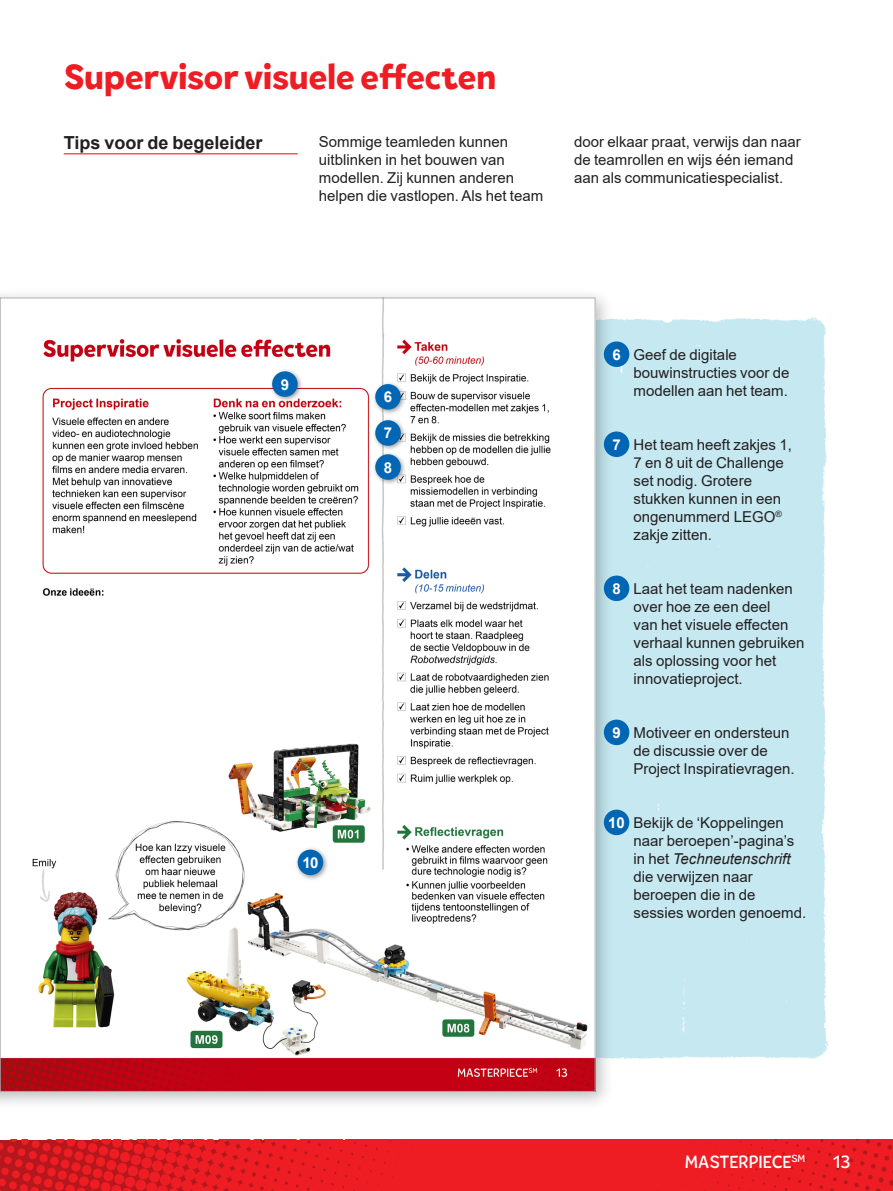
<style>
.page{position:relative;width:893px;height:1191px;background:#fff}
.page>*{position:absolute;margin:0;border:0;box-sizing:border-box;transform-origin:0 0}
.Header_24{font:800 36px "Tobi Pro";color:#ee1d23}
.Subheader_12_Rule_below{font:700 18px "Arial";color:#231f20}
.t1{font:500 18px "Tobi Pro";color:#fff}
.Basic_Body_10{font:15px/18px "Arial";color:#231f20}
.t2{font:700 15px "Arial";color:#fff}
.s1{font-style:italic}
</style>
<div class="page">
<div style="left:614px;top:317px;width:214px;height:742px;background:#c5e8f1"></div>
<img style="left:0;top:1139px;width:507px;height:52px">
<div style="left:507px;top:1139px;width:386px;height:52px;background:#ee1d23"></div>
<div style="left:0;top:288px;width:614px;height:822px;background:#231f20;opacity:.3"></div>
<img style="left:2px;top:300px;width:591px;height:789px">
<div style="left:372px;top:381px;width:35px;height:34px;background:#231f20;opacity:.45"></div>
<div style="left:375px;top:384px;width:26px;height:25px;background:#0166b3;border-radius:50%"></div>
<div style="left:372px;top:417px;width:35px;height:34px;background:#231f20;opacity:.45"></div>
<div style="left:375px;top:420px;width:26px;height:26px;background:#0166b3;border-radius:50%"></div>
<div style="left:372px;top:451px;width:35px;height:34px;background:#231f20;opacity:.45"></div>
<div style="left:375px;top:454px;width:26px;height:26px;background:#0166b3;border-radius:50%"></div>
<div style="left:269px;top:368px;width:34px;height:35px;background:#231f20;opacity:.45"></div>
<div style="left:272px;top:371px;width:26px;height:26px;background:#0166b3;border-radius:50%"></div>
<div style="left:294px;top:846px;width:35px;height:35px;background:#231f20;opacity:.45"></div>
<div style="left:298px;top:849px;width:25px;height:26px;background:#0166b3;border-radius:50%"></div>
<hr style="left:64px;top:153px;width:234px;height:1px;background:#ee1d23">
<div style="left:604px;top:341px;width:25px;height:26px;background:#0166b3;border-radius:50%"></div>
<div style="left:604px;top:431px;width:25px;height:26px;background:#0166b3;border-radius:50%"></div>
<div style="left:604px;top:575px;width:25px;height:26px;background:#0166b3;border-radius:50%"></div>
<div style="left:604px;top:719px;width:25px;height:26px;background:#0166b3;border-radius:50%"></div>
<div style="left:604px;top:809px;width:25px;height:26px;background:#0166b3;border-radius:50%"></div>
<p class="Header_24" style="left:64px;top:53px;width:434px">Supervisor visuele effecten</p>
<p class="Subheader_12_Rule_below" style="left:64px;top:130px;width:200px">Tips voor de begeleider</p>
<p class="Basic_Body_10" style="left:319px;top:132px;width:226px">Sommige teamleden kunnen uitblinken in het bouwen van modellen. Zij kunnen anderen helpen die vastlopen. Als het team</p>
<p class="Basic_Body_10" style="left:574px;top:132px;width:228px">door elkaar praat, verwijs dan naar de teamrollen en wijs één iemand aan als communicatiespecialist.</p>
<p class="t2" style="left:281px;top:374px;width:10px">9</p>
<p class="t2" style="left:384px;top:386px;width:10px">6</p>
<p class="t2" style="left:384px;top:422px;width:10px">7</p>
<p class="t2" style="left:384px;top:456px;width:10px">8</p>
<p class="t2" style="left:302px;top:852px;width:18px">10</p>
<p class="t2" style="left:612px;top:344px;width:10px">6</p>
<p class="Basic_Body_10" style="left:634px;top:345px;width:157px">Geef de digitale bouwinstructies voor de modellen aan het team.</p>
<p class="t2" style="left:612px;top:434px;width:10px">7</p>
<p class="Basic_Body_10" style="left:634px;top:435px;width:160px">Het team heeft zakjes 1,<br>7 en 8 uit de Challenge set nodig. Grotere stukken kunnen in een ongenummerd LEGO<sup>® </sup>zakje zitten.</p>
<p class="t2" style="left:612px;top:578px;width:10px">8</p>
<p class="Basic_Body_10" style="left:634px;top:579px;width:172px">Laat het team nadenken over hoe ze een deel<br>van het visuele effecten verhaal kunnen gebruiken als oplossing voor het innovatieproject.</p>
<p class="t2" style="left:612px;top:722px;width:10px">9</p>
<p class="t2" style="left:608px;top:812px;width:18px">10</p>
<p class="Basic_Body_10" style="left:634px;top:723px;width:162px">Motiveer en ondersteun de discussie over de<br>Project Inspiratievragen.</p>
<p class="Basic_Body_10" style="left:634px;top:813px;width:174px">Bekijk de ‘Koppelingen naar beroepen’-pagina’s in het <span class="s1">Techneutenschrift </span>die verwijzen naar beroepen die in de sessies worden genoemd.</p>
<p class="t1" style="left:685px;top:1150px;width:122px">MASTERPIECE<sup>SM</sup></p>
<p class="t1" style="left:833px;top:1150px;width:19px">13</p>
</div>
